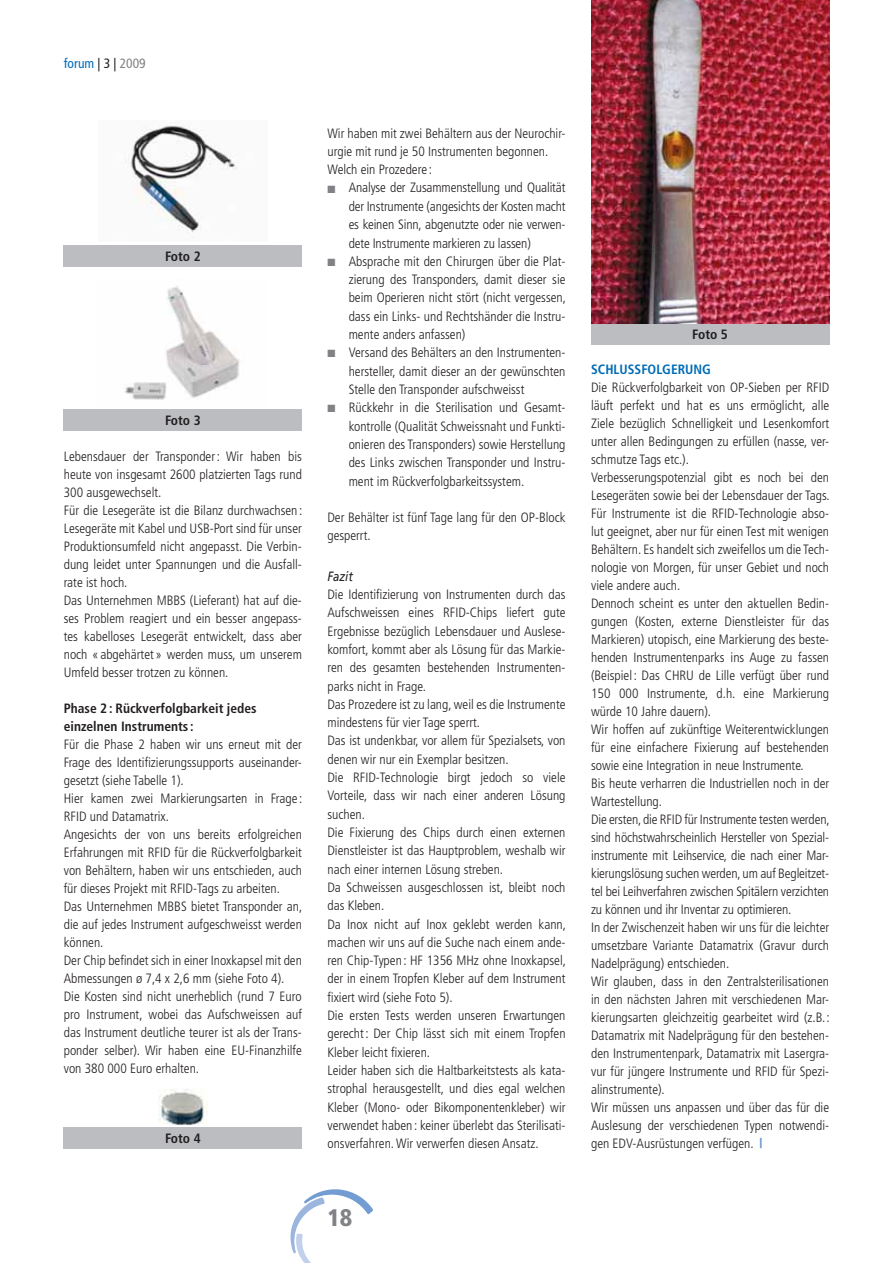
<style>
.page{position:relative;width:893px;height:1263px;background:#fff}
.page>*{position:absolute;margin:0;border:0;box-sizing:border-box;transform-origin:0 0}
.t1{font:900 condensed 24px "Frutiger";color:#808285}
.t2{font:300 condensed 13.5px/18px "Frutiger";color:#231f20}
.t3{font:700 condensed 13.5px/18px "Frutiger";color:#231f20}
.t4{font:700 condensed 13.5px "Frutiger";color:#006cb6}
.t5{font:condensed 13.5px "Frutiger";color:#006cb6}
.t6{font:italic 13.5px "Frutiger";color:#231f20;scale:.85 1}
.s1{color:#231f20}
.s2{color:#808285}
.s3{font-weight:900;font-stretch:normal;color:#739dd2}
</style>
<div class="page">
<svg style="left:290px;top:1189px;width:83px;height:74px"></svg>
<img style="left:125px;top:125px;width:112px;height:108px">
<img style="left:125px;top:286px;width:115px;height:114px">
<div style="left:64px;top:245px;width:238px;height:21px;background:#bbbdc0"></div>
<div style="left:64px;top:410px;width:238px;height:21px;background:#bbbdc0"></div>
<div style="left:591px;top:323px;width:238px;height:21px;background:#bbbdc0"></div>
<img style="left:591px;top:0;width:238px;height:324px">
<img style="left:158px;top:1089px;width:49px;height:36px">
<div style="left:64px;top:1127px;width:238px;height:21px;background:#bbbdc0"></div>
<p class="t5" style="left:64px;top:58px;width:83px">forum <span class="s1">| 3 |</span> <span class="s2">2009</span></p>
<p class="t3" style="left:165px;top:248px;width:37px">Foto 2</p>
<p class="t3" style="left:165px;top:413px;width:37px">Foto 3</p>
<p class="t2" style="left:64px;top:448px;width:240px">Lebensdauer der Transponder : Wir haben bis heute von insgesamt 2600 platzierten Tags rund 300 ausgewechselt.<br>Für die Lesegeräte ist die Bilanz durchwachsen :<br>Lesegeräte mit Kabel und USB-Port sind für unser Produktionsumfeld nicht angepasst. Die Verbin&shy;dung leidet unter Spannungen und die Ausfall&shy;rate ist hoch.<br>Das Unternehmen MBBS (Lieferant) hat auf die&shy;ses Problem reagiert und ein besser angepass&shy;tes kabelloses Lesegerät entwickelt, dass aber noch « abgehärtet » werden muss, um unserem Umfeld besser trotzen zu können.</p>
<p class="t3" style="left:64px;top:700px;width:194px">Phase 2 : Rückverfolgbarkeit jedes einzelnen Instruments :</p>
<p class="t2" style="left:64px;top:736px;width:240px">Für die Phase 2 haben wir uns erneut mit der Frage des Identifizierungssupports auseinander&shy;gesetzt (siehe Tabelle 1).<br>Hier kamen zwei Markierungsarten in Frage :<br>RFID und Datamatrix.<br>Angesichts der von uns bereits erfolgreichen Erfahrungen mit RFID für die Rückverfolgbarkeit von Behältern, haben wir uns entschieden, auch für dieses Projekt mit RFID-Tags zu arbeiten.<br>Das Unternehmen MBBS bietet Transponder an, die auf jedes Instrument aufgeschweisst werden können.<br>Der Chip befindet sich in einer Inoxkapsel mit den Abmessungen ø 7,4 x 2,6 mm (siehe Foto 4).<br>Die Kosten sind nicht unerheblich (rund 7 Euro pro Instrument, wobei das Aufschweissen auf das Instrument deutliche teurer ist als der Trans&shy;ponder selber). Wir haben eine EU-Finanzhilfe von 380 000 Euro erhalten.</p>
<p class="t3" style="left:165px;top:1130px;width:37px">Foto 4</p>
<p class="t2" style="left:327px;top:125px;width:240px">Wir haben mit zwei Behältern aus der Neurochir&shy;urgie mit rund je 50 Instrumenten begonnen.<br>Welch ein Prozedere :</p>
<p class="t2" style="left:349px;top:180px;width:218px;text-align:justify;text-indent:-21px"><span class="s2">■</span> Analyse der Zusammenstellung und Qualität der Instrumente (angesichts der Kosten macht es keinen Sinn, abgenutzte oder nie verwen&shy;dete Instrumente markieren zu lassen)</p>
<p class="t2" style="left:349px;top:253px;width:219px;text-align:justify;text-indent:-21px"><span class="s2">■</span> Absprache mit den Chirurgen über die Plat&shy;zierung des Transponders, damit dieser sie beim Operieren nicht stört (nicht vergessen, dass ein Links- und Rechtshänder die Instru&shy;mente anders anfassen)</p>
<p class="t2" style="left:349px;top:345px;width:218px;text-align:justify;text-indent:-21px"><span class="s2">■</span> Versand des Behälters an den Instrumenten&shy;hersteller, damit dieser an der gewünschten Stelle den Transponder aufschweisst</p>
<p class="t2" style="left:349px;top:400px;width:218px;text-align:justify;text-indent:-21px"><span class="s2">■</span> Rückkehr in die Sterilisation und Gesamt&shy;kontrolle (Qualität Schweissnaht und Funkti&shy;onieren des Transponders) sowie Herstellung des Links zwischen Transponder und Instru&shy;ment im Rückverfolgbarkeitssystem.</p>
<p class="t2" style="left:327px;top:509px;width:240px">Der Behälter ist fünf Tage lang für den OP-Block gesperrt.</p>
<p class="t6" style="left:327px;top:570px;width:32px">Fazit</p>
<p class="t2" style="left:327px;top:586px;width:240px">Die Identifizierung von Instrumenten durch das Aufschweissen eines RFID-Chips liefert gute Ergebnisse bezüglich Lebensdauer und Auslese&shy;komfort, kommt aber als Lösung für das Markie&shy;ren des gesamten bestehenden Instrumenten&shy;parks nicht in Frage.<br>Das Prozedere ist zu lang, weil es die Instrumente mindestens für vier Tage sperrt.<br>Das ist undenkbar, vor allem für Spezialsets, von denen wir nur ein Exemplar besitzen.<br>Die RFID-Technologie birgt jedoch so viele Vorteile, dass wir nach einer anderen Lösung suchen.<br>Die Fixierung des Chips durch einen externen Dienstleister ist das Hauptproblem, weshalb wir nach einer internen Lösung streben.<br>Da Schweissen ausgeschlossen ist, bleibt noch das Kleben.<br>Da Inox nicht auf Inox geklebt werden kann, machen wir uns auf die Suche nach einem ande&shy;ren Chip-Typen : HF 1356 MHz ohne Inoxkapsel, der in einem Tropfen Kleber auf dem Instrument fixiert wird (siehe Foto 5).<br>Die ersten Tests werden unseren Erwartungen gerecht : Der Chip lässt sich mit einem Tropfen Kleber leicht fixieren.<br>Leider haben sich die Haltbarkeitstests als kata&shy;strophal herausgestellt, und dies egal welchen Kleber (Mono- oder Bikomponentenkleber) wir verwendet haben : keiner überlebt das Sterilisati&shy;onsverfahren. Wir verwerfen diesen Ansatz.</p>
<h1 class="t1" style="left:327px;top:1208px;width:26px">18</h1>
<p class="t3" style="left:692px;top:326px;width:37px">Foto 5</p>
<p class="t4" style="left:591px;top:364px;width:121px">SCHLUSSFOLGERUNG</p>
<p class="t2" style="left:591px;top:379px;width:240px">Die Rückverfolgbarkeit von OP-Sieben per RFID läuft perfekt und hat es uns ermöglicht, alle Ziele bezüglich Schnelligkeit und Lesenkomfort unter allen Bedingungen zu erfüllen (nasse, ver&shy;schmutze Tags etc.).<br>Verbesserungspotenzial gibt es noch bei den Lesegeräten sowie bei der Lebensdauer der Tags.<br>Für Instrumente ist die RFID-Technologie abso&shy;lut geeignet, aber nur für einen Test mit wenigen Behältern. Es handelt sich zweifellos um die Tech&shy;nologie von Morgen, für unser Gebiet und noch viele andere auch.<br>Dennoch scheint es unter den aktuellen Bedin&shy;gungen (Kosten, externe Dienstleister für das Markieren) utopisch, eine Markierung des beste&shy;henden Instrumentenparks ins Auge zu fassen (Beispiel : Das CHRU de Lille verfügt über rund 150 000 Instrumente, d.h. eine Markierung würde 10 Jahre dauern).<br>Wir hoffen auf zukünftige Weiterentwicklungen für eine einfachere Fixierung auf bestehenden sowie eine Integration in neue Instrumente.<br>Bis heute verharren die Industriellen noch in der Wartestellung.<br>Die ersten, die RFID für Instrumente testen werden, sind höchstwahrscheinlich Hersteller von Spezial&shy;instrumente mit Leihservice, die nach einer Mar&shy;kierungslösung suchen werden, um auf Begleitzet&shy;tel bei Leihverfahren zwischen Spitälern verzichten zu können und ihr Inventar zu optimieren.<br>In der Zwischenzeit haben wir uns für die leichter umsetzbare Variante Datamatrix (Gravur durch Nadelprägung) entschieden.<br>Wir glauben, dass in den Zentralsterilisationen in den nächsten Jahren mit verschiedenen Mar&shy;kierungsarten gleichzeitig gearbeitet wird (z.B. :<br>Datamatrix mit Nadelprägung für den bestehen&shy;den Instrumentenpark, Datamatrix mit Lasergra&shy;vur für jüngere Instrumente und RFID für Spezi&shy;alinstrumente).<br>Wir müssen uns anpassen und über das für die Auslesung der verschiedenen Typen notwendi&shy;gen EDV-Ausrüstungen verfügen. <span class="s3">|</span></p>
</div>
